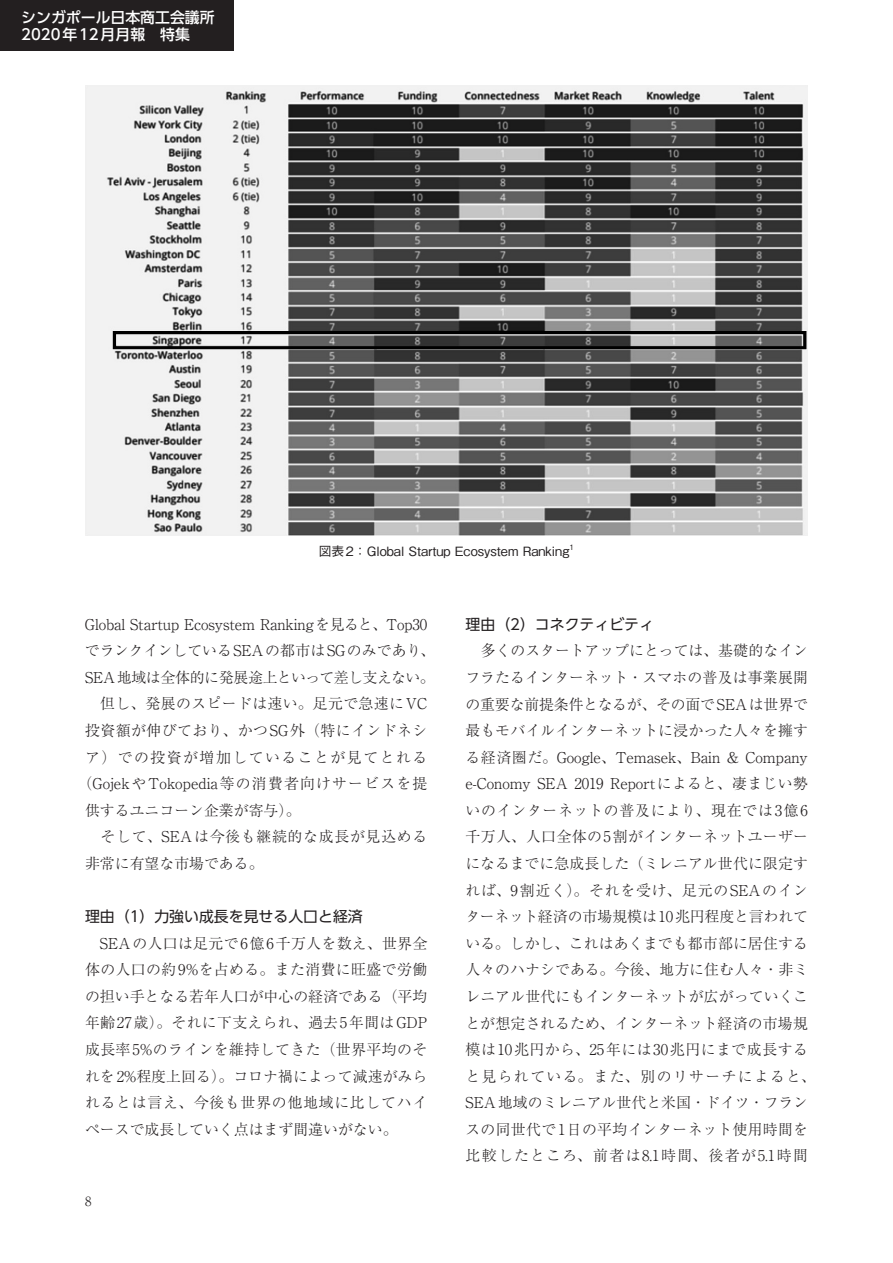
<style>
.page{position:relative;width:893px;height:1263px;background:#fff}
.page>*{position:absolute;margin:0;border:0;box-sizing:border-box;transform-origin:0 0}
.t1{font:300 14.85px/26.5px "Ryumin Pr 6";letter-spacing:.005em;color:#231f20}
.t2{font:300 14.85px/26.5px "Ryumin Pr 6";letter-spacing:.025em;color:#231f20}
.t3{font:300 14.85px "Ryumin Pr 6";letter-spacing:.08em;color:#231f20}
.t4{font:500 14.85px/17px "UD Shin Go Pr 6";color:#fff}
.t5{font:300 14.85px "Ryumin Pr 6";letter-spacing:-.025em;color:#231f20}
.t6{font:300 14.85px "Ryumin Pr 6";letter-spacing:.03em;color:#231f20}
.t7{font:300 14.85px "Ryumin Pr 6";letter-spacing:.05em;color:#231f20}
.t8{font:300 14.85px "Ryumin Pr 6";letter-spacing:.1em;color:#231f20}
.t9{font:500 12.75px "Gothic BBB Pro";color:#231f20}
.t10{font:300 12.75px "Ryumin Pr 6";color:#231f20}
.t11{font:500 7.5px "Gothic BBB Pro";color:#231f20}
.s1{font-family:"UD Shin Go Pr 6";font-weight:400}
</style>
<div class="page">
<img style="left:85px;top:85px;width:723px;height:451px">
<div style="left:0;top:0;width:234px;height:51px;background:#231f20"></div>
<p class="t4" style="left:21px;top:8px;width:195px">シンガポール日本商工会議所<br>2020年12月月報　特集</p>
<p class="t9" style="left:319px;top:541px;width:252px">図表2：Global Startup Ecosystem Ranking</p>
<p class="t11" style="left:569px;top:541px;width:6px">1</p>
<p class="t1" style="left:85px;top:610px;width:344px">Global Startup Ecosystem Rankingを見ると、Top30</p>
<p class="t1" style="left:85px;top:637px;width:352px">でランクインしているSEAの都市はSGのみであり、</p>
<p class="t5" style="left:85px;top:666px;width:351px">SEA地域は全体的に発展途上といって差し支えない。</p>
<p class="t2" style="left:85px;top:690px;width:344px">　但し、発展のスピードは速い。足元で急速にVC</p>
<p class="t6" style="left:85px;top:719px;width:344px">投資額が伸びており、かつSG外（特にインドネシ</p>
<p class="t8" style="left:85px;top:745px;width:344px">ア）での投資が増加していることが見てとれる</p>
<p class="t3" style="left:78px;top:772px;width:351px">（GojekやTokopedia等の消費者向けサービスを提</p>
<p class="t1" style="left:85px;top:796px;width:217px">供するユニコーン企業が寄与）。</p>
<p class="t7" style="left:85px;top:825px;width:344px">　そして、SEAは今後も継続的な成長が見込める</p>
<p class="t1" style="left:85px;top:849px;width:180px">非常に有望な市場である。</p>
<p class="t2" style="left:85px;top:902px;width:344px"><span class="s1">理由（1）力強い成長を見せる人口と経済<br></span>　SEAの人口は足元で6億6千万人を数え、世界全体の人口の約9%を占める。また消費に旺盛で労働の担い手となる若年人口が中心の経済である（平均年齢27歳）。それに下支えられ、過去5年間はGDP成長率5%のラインを維持してきた（世界平均のそれを2%程度上回る）。コロナ禍によって減速がみられるとは言え、今後も世界の他地域に比してハイペースで成長していく点はまず間違いがない。</p>
<p class="t10" style="left:85px;top:1191px;width:8px">8</p>
<p class="t1" style="left:465px;top:610px;width:352px"><span class="s1">理由（2）コネクティビティ<br></span>　多くのスタートアップにとっては、基礎的なインフラたるインターネット・スマホの普及は事業展開の重要な前提条件となるが、その面でSEAは世界で最もモバイルインターネットに浸かった人々を擁する経済圏だ。Google、Temasek、Bain &amp; Company e-Conomy SEA 2019 Reportによると、凄まじい勢いのインターネットの普及により、現在では3億6千万人、人口全体の5割がインターネットユーザーになるまでに急成長した（ミレニアル世代に限定すれば、9割近く）。それを受け、足元のSEAのインターネット経済の市場規模は10兆円程度と言われている。しかし、これはあくまでも都市部に居住する人々のハナシである。今後、地方に住む人々・非ミレニアル世代にもインターネットが広がっていくことが想定されるため、インターネット経済の市場規模は10兆円から、25年には30兆円にまで成長すると見られている。また、別のリサーチによると、<br>SEA地域のミレニアル世代と米国・ドイツ・フランスの同世代で1日の平均インターネット使用時間を比較したところ、前者は8.1時間、後者が5.1時間</p>
</div>
